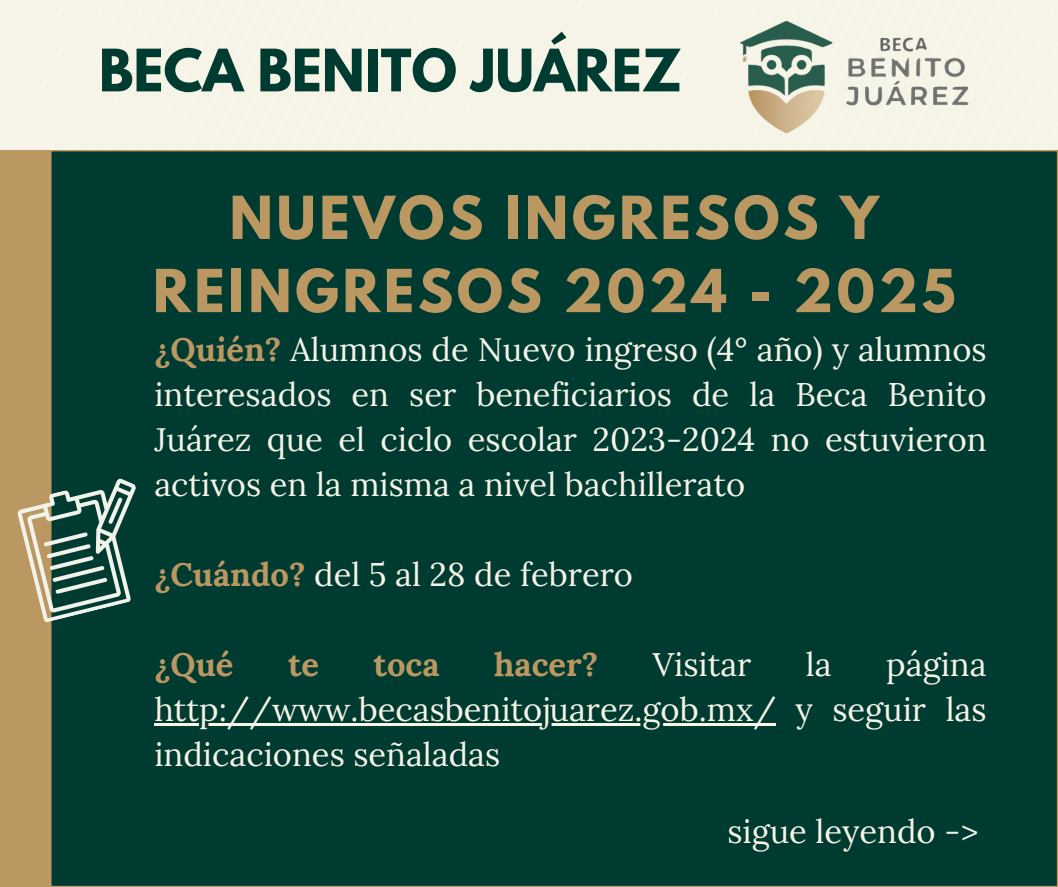
<style>
.page{position:relative;width:1058px;height:887px;background:#fff}
.page>*{position:absolute;margin:0;border:0;box-sizing:border-box;transform-origin:0 0}
.t1{font:700 52.5px/73.2px "League Spartan";letter-spacing:.07em;color:#bb9862;text-align:center}
.t2{font:700 51.75px "League Spartan";color:#003b31}
.t3{font:32.7px/45px "Lora";color:#f6f4e6;text-align:justify}
.t4{font:700 32.7px "Lora";color:#bb9862}
.s1{font-weight:700;color:#bb9862}
</style>
<div class="page">
<div style="left:0;top:0;width:1058px;height:886px;background:#f6f4e6"></div>
<img style="left:739px;top:19px;width:229px;height:117px">
<div style="left:51px;top:150px;width:1006px;height:736px;background:#003b31"></div>
<hr style="left:154px;top:723px;width:622px;height:2px;background:#f6f4e6">
<div style="left:0;top:150px;width:51px;height:736px;background:#bb9862"></div>
<svg style="left:17px;top:473px;width:145px;height:150px"></svg>
<h1 class="t2" style="left:99px;top:45px;width:584px">BECA BENITO JUÁREZ</h1>
<p class="t1" style="left:153px;top:188px;width:804px">NUEVOS INGRESOS Y<br>REINGRESOS 2024 - 2025</p>
<p class="t3" style="left:154px;top:326px;width:833px"><span class="s1">¿Quién?</span> Alumnos de Nuevo ingreso (4° año) y alumnos interesados en ser beneficiarios de la Beca Benito Juárez que el ciclo escolar 2023-2024 no estuvieron activos en la misma a nivel bachillerato</p>
<p class="t3" style="left:154px;top:551px;width:480px"><span class="s1">¿Cuándo?</span> del 5 al 28 de febrero</p>
<p class="t4" style="left:154px;top:643px;width:81px">¿Qué</p>
<p class="t4" style="left:288px;top:643px;width:33px">te</p>
<p class="t4" style="left:373px;top:643px;width:68px">toca</p>
<p class="t4" style="left:494px;top:643px;width:106px">hacer?</p>
<p class="t3" style="left:653px;top:641px;width:100px">Visitar</p>
<p class="t3" style="left:806px;top:641px;width:27px">la</p>
<p class="t3" style="left:886px;top:641px;width:102px">página</p>
<h1 class="t3" style="left:154px;top:686px;width:833px">http://www.becasbenitojuarez.gob.mx/ y seguir las indicaciones señaladas</h1>
<h1 class="t3" style="left:727px;top:808px;width:252px">sigue leyendo -&gt;</h1>
</div>
